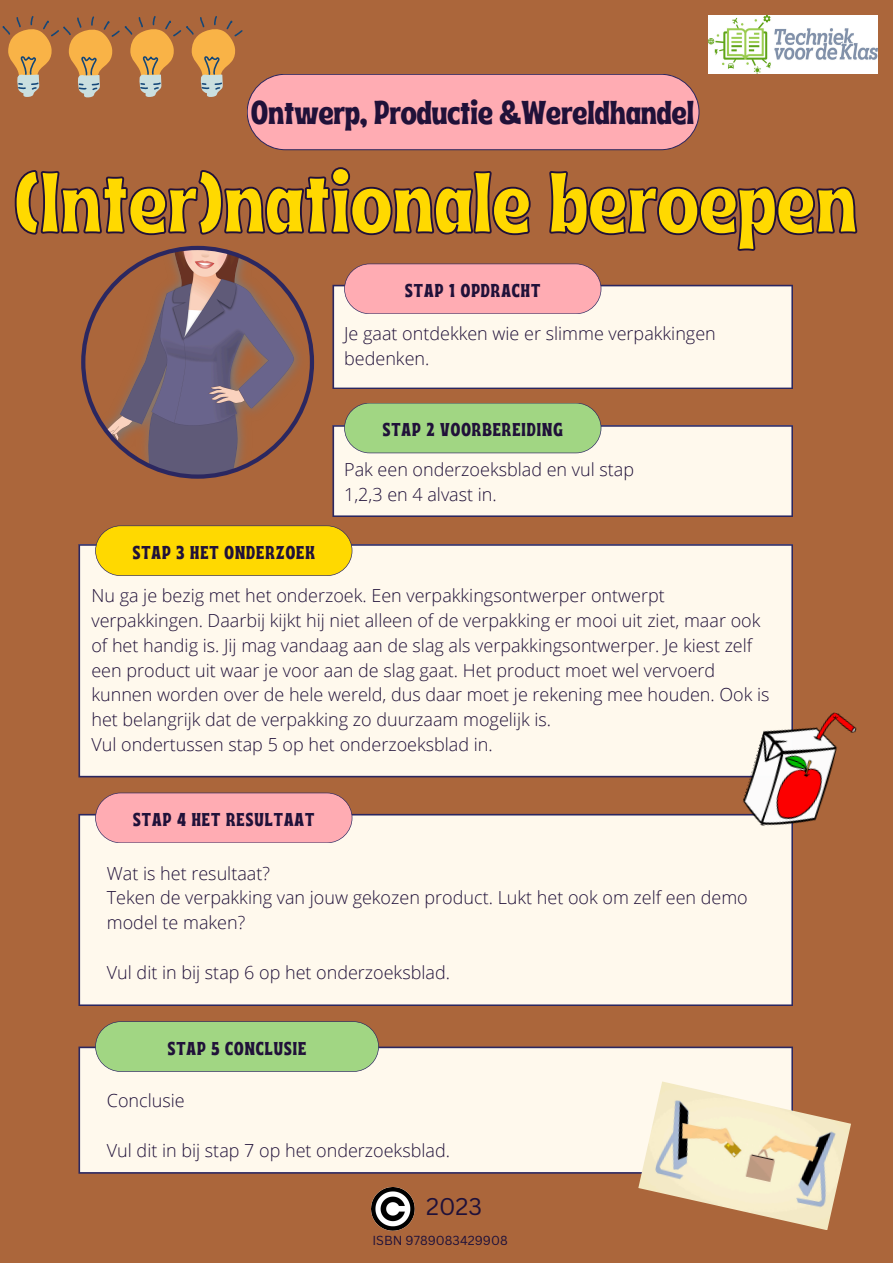
<style>
.page{position:relative;width:893px;height:1263px;background:#ab663b}
.page>*{position:absolute;margin:0;border:0;box-sizing:border-box;transform-origin:0 0}
.t1{font:86.1px "Ayr Tropika Island Int";color:#ffd900}
.t2{font:33.08px "Ayr Tropika Island Int";color:#201139}
.t3{font:23.55px "Canva Sans";color:#201139}
.t4{font:18.6px "Ayr Tropika Island Int";letter-spacing:.055em;color:#201139}
.t5{font:300 18px/24.8px "Open Sans";color:#201139}
.t6{font:12.75px "Canva Sans";color:#201139}
</style>
<div class="page">
<div style="left:332px;top:285px;width:461px;height:104px;background:#fff9ed"></div>
<div style="left:78px;top:1046px;width:715px;height:128px;background:#fff9ed"></div>
<div style="left:78px;top:814px;width:715px;height:192px;background:#fff9ed"></div>
<div style="left:78px;top:544px;width:715px;height:233px;background:#fff9ed"></div>
<svg style="left:95px;top:525px;width:257px;height:51px;background:#f6d109"></svg>
<svg style="left:344px;top:264px;width:257px;height:50px;background:#f9a9b0"></svg>
<svg style="left:332px;top:403px;width:461px;height:114px;background:#dbdcbf"></svg>
<svg style="left:95px;top:793px;width:257px;height:50px;background:#f9a9b0"></svg>
<svg style="left:95px;top:1021px;width:284px;height:51px;background:#a0cf82"></svg>
<svg style="left:81px;top:252px;width:233px;height:227px"></svg>
<svg style="left:14px;top:167px;width:844px;height:85px"></svg>
<img style="left:709px;top:16px;width:168px;height:58px">
<img style="left:371px;top:1187px;width:43px;height:43px">
<img style="left:738px;top:695px;width:119px;height:148px">
<img style="left:638px;top:1081px;width:213px;height:149px">
<svg style="left:2px;top:16px;width:697px;height:134px"></svg>
<h4 class="t2" style="left:251px;top:81px;width:444px">Ontwerp, Productie &amp;Wereldhandel</h4>
<h1 class="t1" style="left:14px;top:121px;width:844px">(Inter)nationale beroepen</h1>
<p class="t4" style="left:405px;top:273px;width:137px">STAP 1 OPDRACHT</p>
<h5 class="t5" style="left:344px;top:321px;width:373px">Je gaat ontdekken wie er slimme verpakkingen bedenken.</h5>
<p class="t4" style="left:383px;top:412px;width:182px">STAP 2 VOORBEREIDING</p>
<p class="t4" style="left:133px;top:535px;width:184px">STAP 3 HET ONDERZOEK</p>
<h5 class="t5" style="left:344px;top:457px;width:291px">Pak een onderzoeksblad en vul stap<br>1,2,3 en 4 alvast in.</h5>
<h4 class="t5" style="left:91px;top:583px;width:679px">Nu ga je bezig met het onderzoek. Een verpakkingsontwerper ontwerpt verpakkingen. Daarbij kijkt hij niet alleen of de verpakking er mooi uit ziet, maar ook of het handig is. Jij mag vandaag aan de slag als verpakkingsontwerper. Je kiest zelf een product uit waar je voor aan de slag gaat. Het product moet wel vervoerd kunnen worden over de hele wereld, dus daar moet je rekening mee houden. Ook is het belangrijk dat de verpakking zo duurzaam mogelijk is.<br>Vul ondertussen stap 5 op het onderzoeksblad in.</h4>
<p class="t4" style="left:133px;top:802px;width:182px">STAP 4 HET RESULTAAT</p>
<h5 class="t5" style="left:107px;top:860px;width:642px">Wat is het resultaat?<br>Teken de verpakking van jouw gekozen product. Lukt het ook om zelf een demo model te maken?</h5>
<h4 class="t5" style="left:107px;top:959px;width:344px">Vul dit in bij stap 6 op het onderzoeksblad.</h4>
<p class="t4" style="left:168px;top:1030px;width:140px">STAP 5 CONCLUSIE</p>
<h5 class="t5" style="left:107px;top:1088px;width:79px">Conclusie</h5>
<p class="t5" style="left:107px;top:1137px;width:344px">Vul dit in bij stap 7 op het onderzoeksblad.</p>
<h5 class="t3" style="left:426px;top:1190px;width:57px">2023</h5>
<h5 class="t6" style="left:372px;top:1231px;width:137px">ISBN 9789083429908</h5>
</div>
